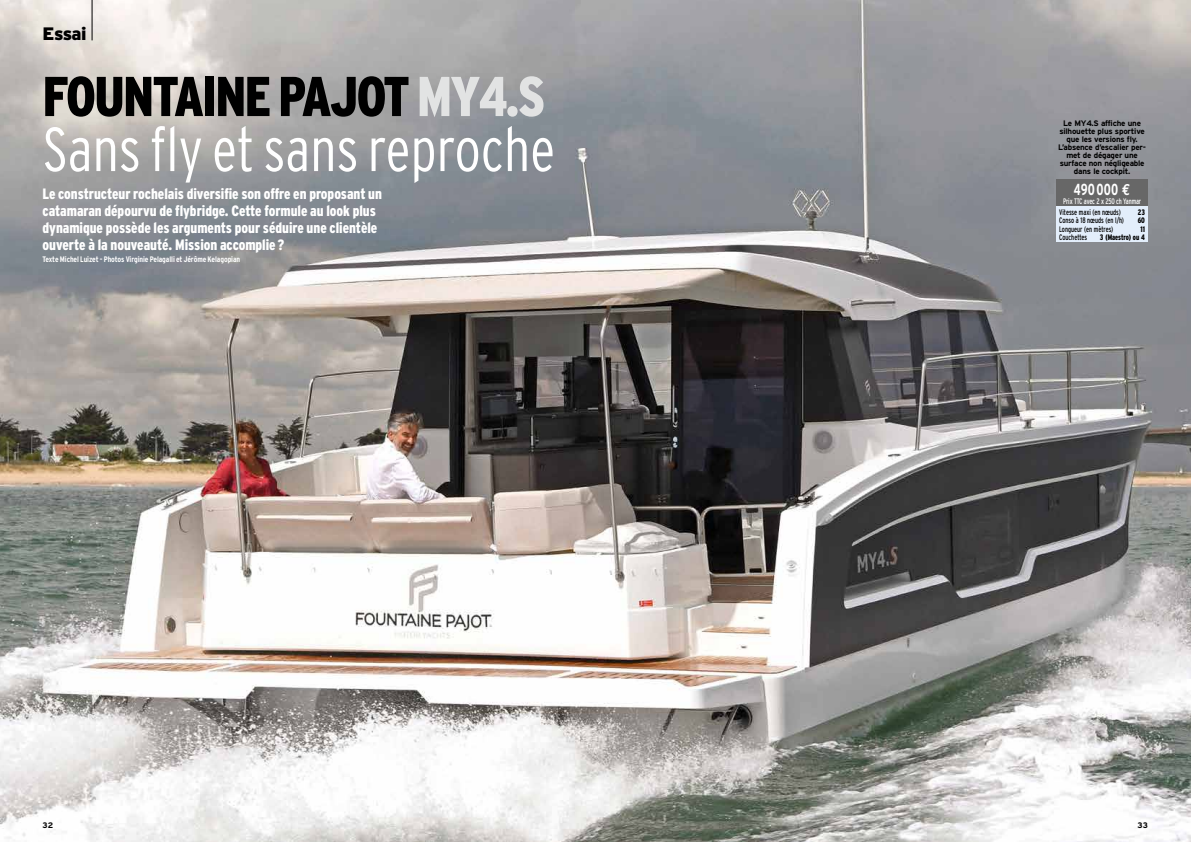
<style>
.page{position:relative;width:1191px;height:842px;background:#fff}
.page>*{position:absolute;margin:0;border:0;box-sizing:border-box;transform-origin:0 0}
.t1{font:62px "Interstate Light Cond Mono";color:#fff;scale:.95 1}
.t2{font:900 condensed 56px "Interstate";letter-spacing:-.035em;color:#000;scale:.95 1}
.t3{font:900 18px "Interstate";letter-spacing:-.03em;color:#000}
.t4{font:700 condensed 16px "Interstate";color:#fff;scale:.85 1}
.t5{font:900 condensed 15px/17px "Interstate";letter-spacing:-.005em;color:#fff}
.t6{font:700 8px/8px "Interstate";letter-spacing:-.025em;color:#000;text-align:center}
.t7{font:700 condensed 8px "Interstate";letter-spacing:-.01em;color:#fff}
.t8{font:condensed 8px "Interstate";color:#000;scale:.85 1}
.t9{font:condensed 8px/11.3px "Interstate";letter-spacing:-.02em;color:#fff;scale:.85 1}
.t10{font:900 condensed 8px "Interstate";color:#000;scale:.85 1}
.s1{color:#e2e3e3}
.s2{font-family:"Euro Mono";font-stretch:normal}
.s3{color:#000}
</style>
<div class="page">
<img style="left:0;top:0;width:1191px;height:842px">
<div style="left:1056px;top:180px;width:91px;height:26px;background:#676767"></div>
<div style="left:1056px;top:206px;width:91px;height:36px;background:#e3eefb"></div>
<hr style="left:92px;top:0;width:1px;height:40px;background:#000">
<p class="t3" style="left:43px;top:23px;width:45px">Essai</p>
<p class="t2" style="left:43px;top:65px;width:530px">FOUNTAINE PAJOT <span class="s1">MY4.S</span></p>
<p class="t1" style="left:43px;top:114px;width:541px">Sans fly et sans reproche</p>
<p class="t5" style="left:43px;top:186px;width:341px">Le constructeur rochelais diversifie son offre en proposant un catamaran dépourvu de flybridge. Cette formule au look plus dynamique possède les arguments pour séduire une clientèle ouverte à la nouveauté. Mission accomplie ?</p>
<p class="t7" style="left:43px;top:255px;width:199px">Texte Michel Luizet - Photos Virginie Pelagalli et Jérôme Kelagopian</p>
<p class="t6" style="left:1058px;top:119px;width:89px">Le MY4.S affiche une silhouette plus sportive que les versions fly.<br>L’absence d’escalier per&shy;met de dégager une surface non négligeable dans le cockpit.</p>
<p class="t4" style="left:1074px;top:180px;width:68px">490 000 <span class="s2">€</span></p>
<p class="t9" style="left:1059px;top:195px;width:98px;text-indent:4px">Prix TTC avec 2 x 250 ch Yanmar<br><span class="s3">Vitesse maxi (en nœuds)</span></p>
<p class="t10" style="left:1138px;top:208px;width:10px">23</p>
<p class="t8" style="left:1059px;top:216px;width:78px">Conso à 18 nœuds (en l/h)</p>
<p class="t10" style="left:1137px;top:216px;width:10px">60</p>
<p class="t8" style="left:1059px;top:224px;width:65px">Longueur (en mètres)</p>
<p class="t10" style="left:1140px;top:224px;width:7px">11</p>
<p class="t8" style="left:1059px;top:232px;width:34px">Couchettes</p>
<p class="t10" style="left:1100px;top:233px;width:55px">3 (Maestro) ou 4</p>
<p class="t6" style="left:43px;top:821px;width:12px">32</p>
<p class="t6" style="left:1137px;top:821px;width:12px">33</p>
</div>
